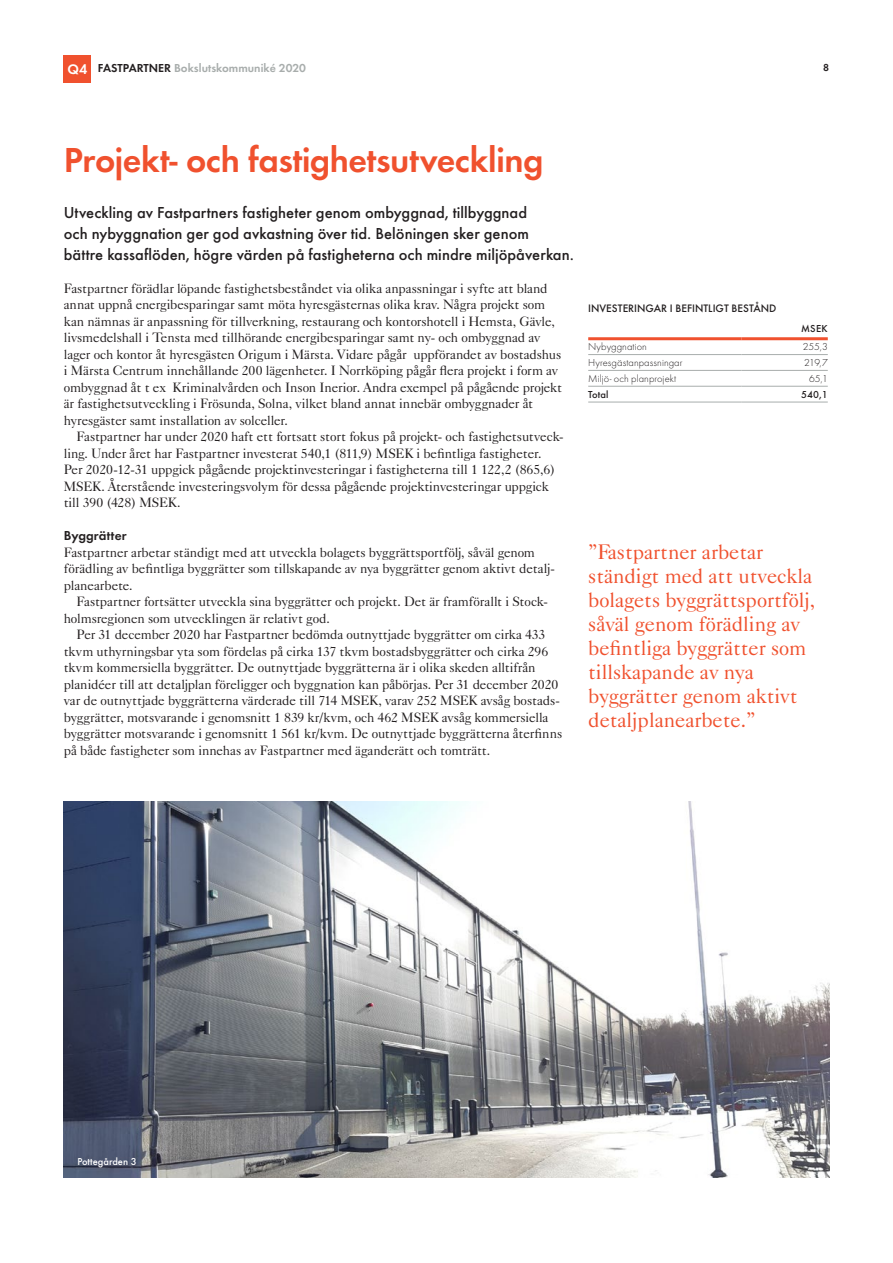
<style>
.page{position:relative;width:893px;height:1263px;background:#fff}
.page>*{position:absolute;margin:0;border:0;box-sizing:border-box;transform-origin:0 0}
.Rubrik{font:600 36px "Futura EFTU";letter-spacing:-.01em;color:#f0512e}
.Citat{font:21px/24px "Caslon 540 BT";color:#f0512e}
.Ingress{font:500 16.5px/21px "Futura EFTU";color:#231f20}
.Bröd_indrag{font:13.5px/16.5px "Caslon 540 BT";letter-spacing:-.005em;color:#231f20}
.Bröd{font:13.5px/16.5px "Caslon 540 BT";letter-spacing:-.005em;color:#231f20}
.Mellis{font:600 13.5px "Futura EFTU";letter-spacing:.01em;color:#231f20}
.t1{font:600 12px "Futura EFTU";color:#a8adac}
.Tabellrubrik{font:500 11.25px "Futura EFTU";color:#231f20}
.t2{font:300 10.5px "Futura EFTU";letter-spacing:.01em;color:#231f20}
.t3{font:500 10.5px "Futura EFTU";color:#231f20}
.t4{font:500 10.5px "Futura EFTU";color:#fff}
.t5{font:600 10.5px "Futura EFTU";color:#231f20}
.s1{font-size:14.4px;color:#fff}
.s2{color:#231f20}
</style>
<div class="page">
<div style="left:64px;top:55px;width:27px;height:27px;background:#f0512e"></div>
<img style="left:64px;top:801px;width:765px;height:377px">
<hr style="left:588px;top:354px;width:153px;height:1px;background:#a8adac">
<hr style="left:741px;top:354px;width:87px;height:1px;background:#a8adac">
<hr style="left:588px;top:370px;width:153px;height:1px;background:#a8adac">
<hr style="left:741px;top:370px;width:87px;height:1px;background:#a8adac">
<hr style="left:588px;top:386px;width:153px;height:1px;background:#a8adac">
<hr style="left:741px;top:386px;width:87px;height:1px;background:#a8adac">
<hr style="left:588px;top:402px;width:153px;height:1px;background:#a8adac">
<hr style="left:741px;top:402px;width:87px;height:1px;background:#a8adac">
<hr style="left:588px;top:337px;width:153px;height:3px;background:#f0512e">
<hr style="left:741px;top:337px;width:87px;height:3px;background:#f0512e">
<p class="t1" style="left:68px;top:61px;width:240px"><span class="s1">Q4</span> <span class="s2">FASTPARTNER</span> Bokslutskommuniké 2020</p>
<p class="t5" style="left:823px;top:61px;width:7px">8</p>
<p class="Rubrik" style="left:64px;top:138px;width:481px">Projekt- och fastighetsutveckling</p>
<p class="Ingress" style="left:64px;top:202px;width:465px">Utveckling av Fastpartners fastigheter genom ombyggnad, tillbyggnad</p>
<p class="Ingress" style="left:64px;top:223px;width:512px">och nybyggnation ger god avkastning över tid. Belöningen sker genom<br>bättre kassaflöden, högre värden på fastigheterna och mindre miljöpåverkan.</p>
<p class="Bröd" style="left:64px;top:280px;width:500px">Fastpartner förädlar löpande fastighetsbeståndet via olika anpassningar i syfte att bland annat uppnå energibesparingar samt möta hyresgästernas olika krav. Några projekt som kan nämnas är anpassning för tillverkning, restaurang och kontorshotell i Hemsta, Gävle, livsmedelshall i Tensta med tillhörande energibesparingar samt ny- och ombyggnad av lager och kontor åt hyresgästen Origum i Märsta. Vidare pågår uppförandet av bostadshus i Märsta Centrum innehållande 200 lägenheter. I Norrköping pågår flera projekt i form av ombyggnad åt t ex Kriminalvården och Inson Inerior. Andra exempel på pågående projekt är fastighetsutveckling i Frösunda, Solna, vilket bland annat innebär ombyggnader åt hyresgäster samt installation av solceller.</p>
<p class="Bröd_indrag" style="left:64px;top:428px;width:501px;text-indent:13px">Fastpartner har under 2020 haft ett fortsatt stort fokus på projekt- och fastighetsutveck&shy;ling. Under året har Fastpartner investerat 540,1 (811,9) MSEK i befintliga fastigheter.<br>Per 2020-12-31 uppgick pågående projektinvesteringar i fastigheterna till 1 122,2 (865,6)<br>MSEK. Återstående investeringsvolym för dessa pågående projektinvesteringar uppgick till 390 (428) MSEK.</p>
<p class="Mellis" style="left:64px;top:528px;width:64px">Byggrätter</p>
<p class="Bröd" style="left:64px;top:544px;width:491px">Fastpartner arbetar ständigt med att utveckla bolagets byggrättsportfölj, såväl genom förädling av befintliga byggrätter som tillskapande av nya byggrätter genom aktivt detalj&shy;planearbete.</p>
<p class="Bröd_indrag" style="left:64px;top:593px;width:486px;text-indent:13px">Fastpartner fortsätter utveckla sina byggrätter och projekt. Det är framförallt i Stock&shy;holmsregionen som utvecklingen är relativt god.</p>
<p class="Bröd_indrag" style="left:64px;top:626px;width:500px;text-indent:13px">Per 31 december 2020 har Fastpartner bedömda outnyttjade byggrätter om cirka 433 tkvm uthyrningsbar yta som fördelas på cirka 137 tkvm bostadsbyggrätter och cirka 296 tkvm kommersiella byggrätter. De outnyttjade byggrätterna är i olika skeden alltifrån planidéer till att detaljplan föreligger och byggnation kan påbörjas. Per 31 december 2020 var de outnyttjade byggrätterna värderade till 714 MSEK, varav 252 MSEK avsåg bostads&shy;byggrätter, motsvarande i genomsnitt 1 839 kr/kvm, och 462 MSEK avsåg kommersiella byggrätter motsvarande i genomsnitt 1 561 kr/kvm. De outnyttjade byggrätterna återfinns på både fastigheter som innehas av Fastpartner med äganderätt och tomträtt.</p>
<p class="Tabellrubrik" style="left:588px;top:302px;width:190px">INVESTERINGAR I BEFINTLIGT BESTÅND</p>
<p class="t3" style="left:801px;top:322px;width:28px">MSEK</p>
<p class="t2" style="left:588px;top:341px;width:60px">Nybyggnation</p>
<p class="t2" style="left:803px;top:341px;width:27px">255,3</p>
<p class="t2" style="left:588px;top:357px;width:96px">Hyresgästanpassningar</p>
<p class="t2" style="left:804px;top:357px;width:25px">219,7</p>
<p class="t2" style="left:588px;top:373px;width:89px">Miljö- och planprojekt</p>
<p class="t2" style="left:809px;top:373px;width:20px">65,1</p>
<p class="t3" style="left:588px;top:388px;width:22px">Total</p>
<p class="t3" style="left:801px;top:388px;width:28px">540,1</p>
<p class="Citat" style="left:588px;top:540px;width:228px">”Fastpartner arbetar ständigt med att utveckla bolagets byggrättsportfölj, såväl genom förädling av befintliga byggrätter som tillskapande av nya byggrätter genom aktivt detaljplanearbete.”</p>
<p class="t4" style="left:77px;top:1156px;width:61px">Pottegården 3</p>
</div>
